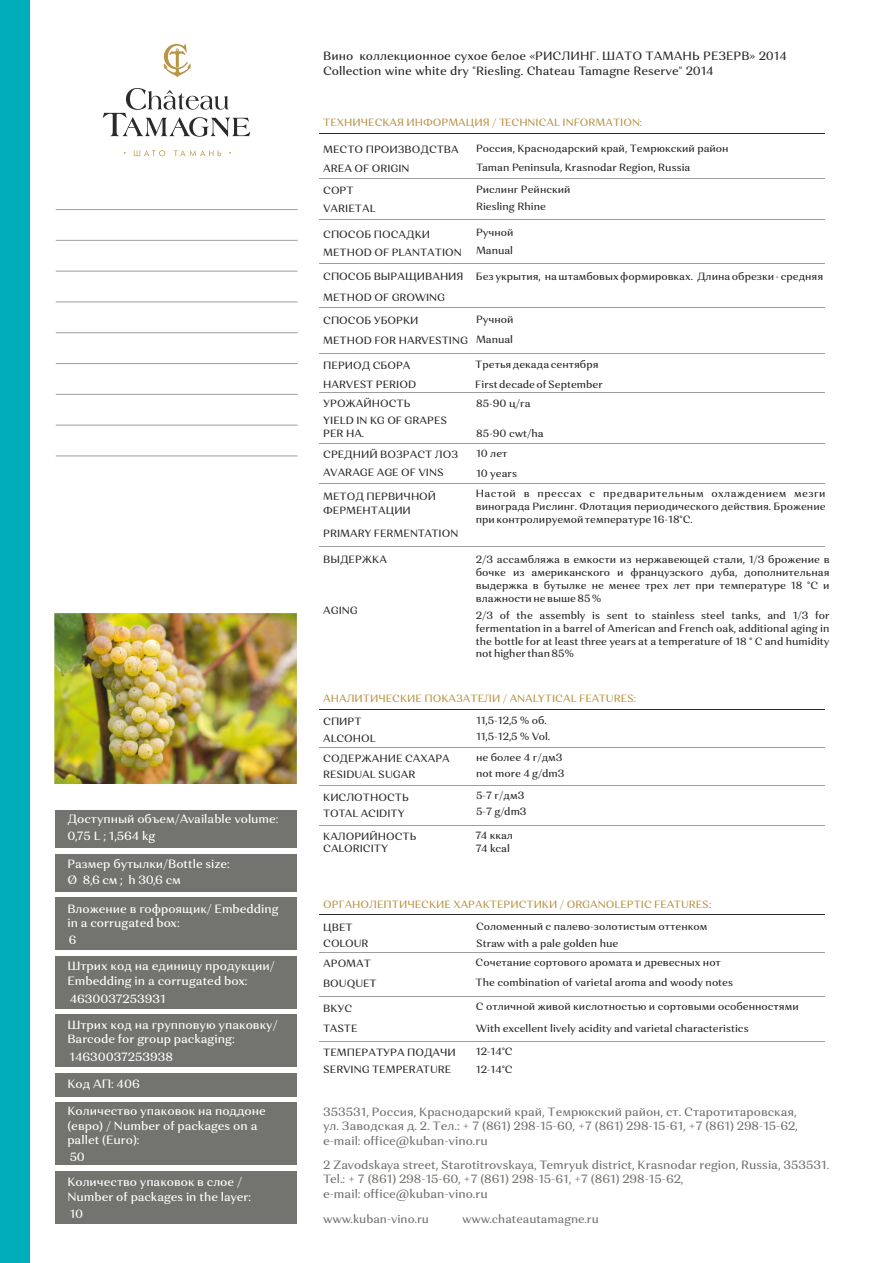
<style>
.page{position:relative;width:893px;height:1263px;background:#fff}
.page>*{position:absolute;margin:0;border:0;box-sizing:border-box;transform-origin:0 0}
.t1{font:500 12px/14.5px "Orchidea Pro";color:#fff}
.t2{font:500 12px/14.5px "Orchidea Pro";color:#737370;text-align:justify}
.t3{font:500 12px/15.6px "Orchidea Pro";color:#2b2929}
.t4{font:500 11.7px "Orchidea Pro";color:#737370}
.t5{font:500 10.5px/12.8px "Orchidea Pro";color:#2b2929}
.t6{font:500 10.5px "Orchidea Pro";color:#ba9445}
</style>
<div class="page">
<div style="left:0;top:0;width:30px;height:1263px;background:#00adba"></div>
<hr style="left:319px;top:133px;width:505px;height:1px;background:#2b2929">
<hr style="left:319px;top:219px;width:505px;height:1px;background:#9e9e9e">
<hr style="left:319px;top:263px;width:505px;height:1px;background:#9e9e9e">
<hr style="left:319px;top:307px;width:505px;height:1px;background:#9e9e9e">
<hr style="left:319px;top:353px;width:505px;height:1px;background:#9e9e9e">
<hr style="left:319px;top:443px;width:505px;height:1px;background:#9e9e9e">
<hr style="left:319px;top:178px;width:505px;height:1px;background:#9e9e9e">
<hr style="left:319px;top:483px;width:505px;height:1px;background:#9e9e9e">
<hr style="left:319px;top:393px;width:505px;height:1px;background:#9e9e9e">
<hr style="left:319px;top:709px;width:505px;height:1px;background:#2b2929">
<hr style="left:319px;top:785px;width:505px;height:1px;background:#9e9e9e">
<hr style="left:319px;top:825px;width:505px;height:1px;background:#9e9e9e">
<hr style="left:319px;top:747px;width:505px;height:1px;background:#9e9e9e">
<hr style="left:319px;top:914px;width:505px;height:1px;background:#2b2929">
<hr style="left:319px;top:996px;width:505px;height:1px;background:#9e9e9e">
<hr style="left:319px;top:1041px;width:505px;height:1px;background:#9e9e9e">
<hr style="left:319px;top:953px;width:505px;height:1px;background:#9e9e9e">
<svg style="left:103px;top:88px;width:147px;height:49px"></svg>
<svg style="left:134px;top:150px;width:31px;height:6px"></svg>
<svg style="left:174px;top:150px;width:47px;height:6px"></svg>
<svg style="left:164px;top:44px;width:27px;height:33px"></svg>
<hr style="left:56px;top:209px;width:242px;height:1px;background:#9e9e9e">
<hr style="left:56px;top:240px;width:242px;height:1px;background:#9e9e9e">
<hr style="left:56px;top:271px;width:242px;height:1px;background:#9e9e9e">
<hr style="left:56px;top:301px;width:242px;height:1px;background:#9e9e9e">
<hr style="left:56px;top:332px;width:242px;height:1px;background:#9e9e9e">
<hr style="left:56px;top:363px;width:242px;height:1px;background:#9e9e9e">
<hr style="left:56px;top:394px;width:242px;height:1px;background:#9e9e9e">
<hr style="left:56px;top:425px;width:242px;height:1px;background:#9e9e9e">
<hr style="left:56px;top:455px;width:242px;height:1px;background:#9e9e9e">
<div style="left:55px;top:810px;width:241px;height:37px;background:#737370"></div>
<div style="left:55px;top:854px;width:241px;height:37px;background:#737370"></div>
<div style="left:55px;top:898px;width:241px;height:52px;background:#737370"></div>
<div style="left:55px;top:956px;width:241px;height:52px;background:#737370"></div>
<div style="left:55px;top:1014px;width:241px;height:52px;background:#737370"></div>
<div style="left:55px;top:1073px;width:241px;height:23px;background:#737370"></div>
<div style="left:55px;top:1102px;width:241px;height:63px;background:#737370"></div>
<div style="left:55px;top:1171px;width:241px;height:53px;background:#737370"></div>
<hr style="left:319px;top:546px;width:505px;height:1px;background:#9e9e9e">
<img style="left:55px;top:613px;width:242px;height:170px">
<p class="t1" style="left:67px;top:812px;width:213px;line-height:16.8px">Доступный объем/Available volume:<br>0,75 L ; 1,564 kg</p>
<p class="t1" style="left:67px;top:857px;width:164px;line-height:15.8px">Размер бутылки/Bottle size:<br>Ø 8,6 см ; h 30,6 см</p>
<p class="t1" style="left:67px;top:902px;width:213px">Вложение в гофроящик/ Embedding in a corrugated box:</p>
<p class="t1" style="left:67px;top:928px;width:209px;line-height:26.4px">6<br>Штрих код на единицу продукции/</p>
<p class="t1" style="left:67px;top:973px;width:182px;line-height:17.9px">Embedding in a corrugated box:<br>4630037253931</p>
<p class="t1" style="left:67px;top:1018px;width:212px">Штрих код на групповую упаковку/<br>Barcode for group packaging:</p>
<p class="t1" style="left:70px;top:1051px;width:105px">14630037253938</p>
<p class="t1" style="left:67px;top:1077px;width:74px">Код АП: 406</p>
<p class="t1" style="left:67px;top:1104px;width:200px">Количество упаковок на поддоне (евро) / Number of packages on a pallet (Euro):</p>
<p class="t1" style="left:67px;top:1146px;width:176px;line-height:24.9px">50<br>Количество упаковок в слое /</p>
<p class="t1" style="left:67px;top:1189px;width:185px;line-height:17.1px">Number of packages in the layer:<br>10</p>
<p class="t3" style="left:323px;top:49px;width:465px">Вино коллекционное сухое белое «РИСЛИНГ. ШАТО ТАМАНЬ РЕЗЕРВ» 2014<br>Collection wine white dry "Riesling. Chateau Tamagne Reserve" 2014</p>
<p class="t6" style="left:323px;top:118px;width:320px">ТЕХНИЧЕСКАЯ ИНФОРМАЦИЯ / TECHNICAL INFORMATION:</p>
<p class="t5" style="left:323px;top:140px;width:137px;line-height:19.2px">МЕСТО ПРОИЗВОДСТВА<br>AREA OF ORIGIN</p>
<p class="t5" style="left:476px;top:143px;width:254px">Россия, Краснодарский край, Темрюкский район</p>
<p class="t5" style="left:476px;top:162px;width:216px">Taman Peninsula, Krasnodar Region, Russia</p>
<p class="t5" style="left:323px;top:183px;width:54px;line-height:17.4px">СОРТ<br>VARIETAL</p>
<p class="t5" style="left:476px;top:184px;width:96px">Рислинг Рейнский</p>
<p class="t5" style="left:476px;top:200px;width:72px">Riesling Rhine</p>
<p class="t5" style="left:323px;top:226px;width:140px;line-height:17.7px">СПОСОБ ПОСАДКИ<br>METHOD OF PLANTATION</p>
<p class="t5" style="left:323px;top:268px;width:142px;line-height:20.1px">СПОСОБ ВЫРАЩИВАНИЯ<br>METHOD OF GROWING</p>
<p class="t5" style="left:323px;top:312px;width:146px;line-height:19.6px">СПОСОБ УБОРКИ<br>METHOD FOR HARVESTING</p>
<p class="t5" style="left:323px;top:356px;width:95px;line-height:19.5px">ПЕРИОД СБОРА<br>HARVEST PERIOD<br>УРОЖАЙНОСТЬ</p>
<p class="t5" style="left:323px;top:414px;width:125px;line-height:13.5px">YIELD IN KG OF GRAPES<br>PER HA.</p>
<p class="t5" style="left:323px;top:446px;width:136px;line-height:18.5px">СРЕДНИЙ ВОЗРАСТ ЛОЗ<br>AVARAGE AGE OF VINS</p>
<p class="t5" style="left:323px;top:491px;width:115px;line-height:13.5px">МЕТОД ПЕРВИЧНОЙ<br>ФЕРМЕНТАЦИИ</p>
<p class="t5" style="left:323px;top:528px;width:137px">PRIMARY FERMENTATION</p>
<p class="t5" style="left:476px;top:227px;width:39px">Ручной</p>
<p class="t5" style="left:476px;top:245px;width:39px">Manual</p>
<p class="t5" style="left:476px;top:271px;width:349px">Без укрытия, на штамбовых формировках. Длина обрезки - средняя</p>
<p class="t5" style="left:476px;top:314px;width:39px">Ручной</p>
<p class="t5" style="left:476px;top:334px;width:39px">Manual</p>
<p class="t5" style="left:475px;top:358px;width:125px">Третья декада сентября</p>
<p class="t5" style="left:475px;top:379px;width:129px">First decade of September</p>
<p class="t5" style="left:476px;top:397px;width:56px">85-90 ц/га</p>
<p class="t5" style="left:476px;top:428px;width:69px">85-90 cwt/ha</p>
<p class="t5" style="left:476px;top:468px;width:43px">10 years</p>
<p class="t5" style="left:476px;top:448px;width:33px">10 лет</p>
<p class="t5" style="left:476px;top:488px;width:351px;text-align:justify">Настой в прессах с предварительным охлаждением мезги винограда Рислинг. Флотация периодического действия. Брожение при контролируемой температуре 16-18°С.</p>
<p class="t5" style="left:323px;top:554px;width:65px">ВЫДЕРЖКА</p>
<p class="t5" style="left:476px;top:554px;width:355px;text-align:justify">2/3 ассамбляжа в емкости из нержавеющей стали, 1/3 брожение в бочке из американского и французского дуба, дополнительная выдержка в бутылке не менее трех лет при температуре 18 °С и влажности не выше 85 %</p>
<p class="t5" style="left:323px;top:604px;width:36px">AGING</p>
<p class="t5" style="left:476px;top:610px;width:355px;text-align:justify">2/3 of the assembly is sent to stainless steel tanks, and 1/3 for fermentation in a barrel of American and French oak, additional aging in the bottle for at least three years at a temperature of 18 ° C and humidity not higher than 85%</p>
<p class="t6" style="left:323px;top:694px;width:314px">АНАЛИТИЧЕСКИЕ ПОКАЗАТЕЛИ / ANALYTICAL FEATURES:</p>
<p class="t5" style="left:323px;top:714px;width:54px;line-height:16.2px">СПИРТ<br>ALCOHOL</p>
<p class="t5" style="left:476px;top:715px;width:72px">11,5-12,5 % об.</p>
<p class="t5" style="left:476px;top:731px;width:76px">11,5-12,5 % Vol.</p>
<p class="t5" style="left:323px;top:751px;width:128px;line-height:15.8px">СОДЕРЖАНИЕ САХАРА<br>RESIDUAL SUGAR</p>
<p class="t5" style="left:476px;top:750px;width:90px;line-height:15.9px">не более 4 г/дм3 not more 4 g/dm3</p>
<p class="t5" style="left:323px;top:791px;width:87px;line-height:15.6px">КИСЛОТНОСТЬ<br>TOTAL ACIDITY</p>
<p class="t5" style="left:323px;top:831px;width:95px">КАЛОРИЙНОСТЬ</p>
<p class="t5" style="left:323px;top:843px;width:66px">CALORICITY</p>
<p class="t5" style="left:476px;top:790px;width:50px">5-7 г/дм3</p>
<p class="t5" style="left:475px;top:830px;width:39px">74 ккал</p>
<p class="t5" style="left:476px;top:806px;width:52px">5-7 g/dm3</p>
<p class="t5" style="left:476px;top:843px;width:36px">74 kcal</p>
<p class="t6" style="left:323px;top:900px;width:390px">ОРГАНОЛЕПТИЧЕСКИЕ ХАРАКТЕРИСТИКИ / ORGANOLEPTIC FEATURES:</p>
<p class="t5" style="left:323px;top:920px;width:47px;line-height:16.2px">ЦВЕТ<br>COLOUR</p>
<p class="t5" style="left:323px;top:955px;width:55px;line-height:19px">АРОМАТ<br>BOUQUET</p>
<p class="t5" style="left:323px;top:999px;width:36px;line-height:19.6px">ВКУС<br>TASTE</p>
<p class="t5" style="left:476px;top:921px;width:233px">Соломенный с палево-золотистым оттенком</p>
<p class="t5" style="left:476px;top:937px;width:144px">Straw with a pale golden hue</p>
<p class="t5" style="left:476px;top:977px;width:259px">The combination of varietal aroma and woody notes</p>
<p class="t5" style="left:476px;top:1022px;width:274px">With excellent lively acidity and varietal characteristics</p>
<p class="t5" style="left:476px;top:957px;width:247px">Сочетание сортового аромата и древесных нот</p>
<p class="t5" style="left:476px;top:1001px;width:324px">С отличной живой кислотностью и сортовыми особенностями</p>
<p class="t5" style="left:323px;top:1045px;width:134px;line-height:16.6px">ТЕМПЕРАТУРА ПОДАЧИ<br>SERVING TEMPERATURE</p>
<p class="t5" style="left:476px;top:1044px;width:38px;line-height:17.2px">12-14°C<br>12-14°C</p>
<p class="t2" style="left:323px;top:1105px;width:476px">353531, Россия, Краснодарский край, Темрюкский район, ст. Старотитаровская, ул. Заводская д. 2. Тел.: + 7 (861) 298-15-60, +7 (861) 298-15-61, +7 (861) 298-15-62, e-mail: office@kuban-vino.ru</p>
<p class="t2" style="left:323px;top:1158px;width:508px;text-align:left">2 Zavodskaya street, Starotitrovskaya, Temryuk district, Krasnodar region, Russia, 353531.<br>Tel.: + 7 (861) 298-15-60, +7 (861) 298-15-61, +7 (861) 298-15-62,<br>e-mail: office@kuban-vino.ru</p>
<p class="t4" style="left:323px;top:1214px;width:107px">www.kuban-vino.ru</p>
<p class="t4" style="left:462px;top:1214px;width:138px">www.chateautamagne.ru</p>
</div>
